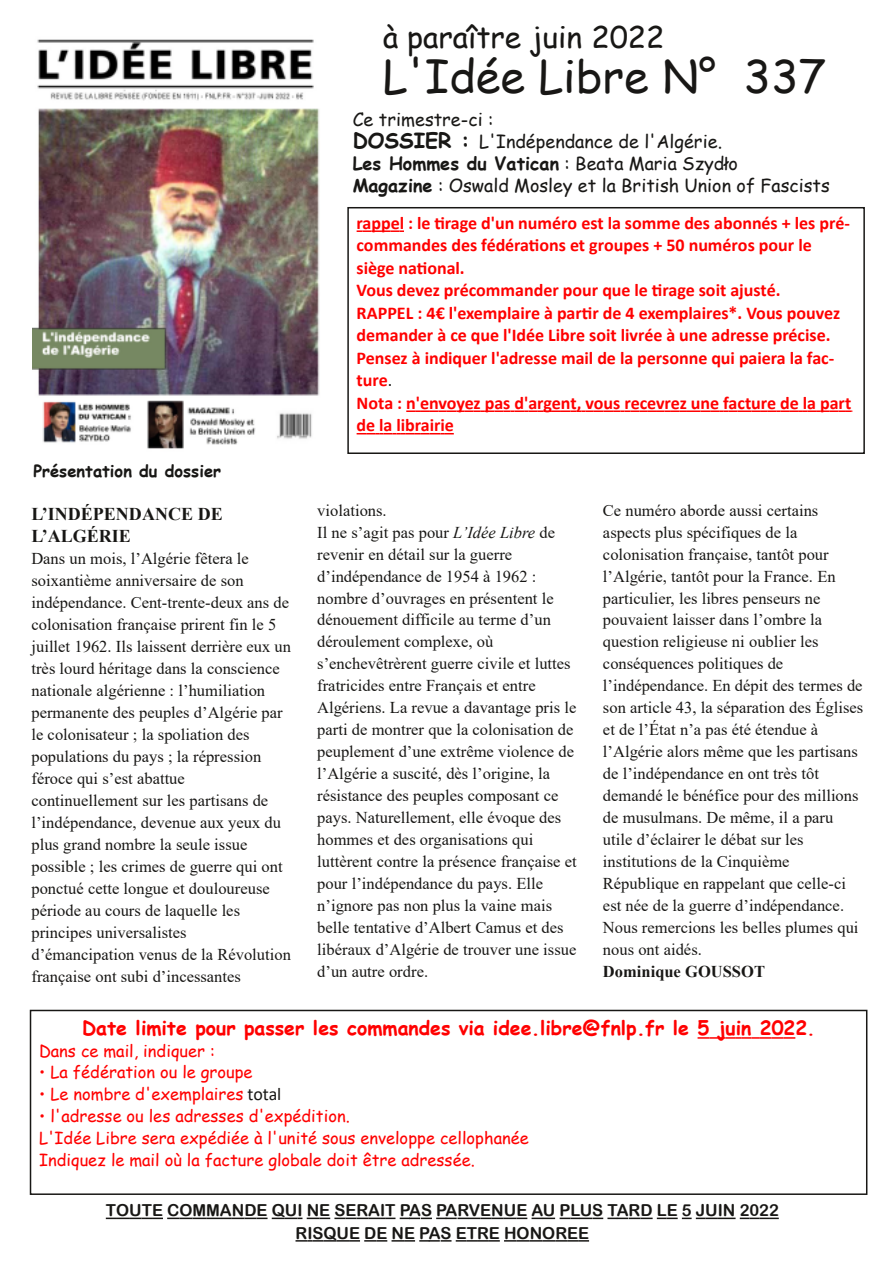
<style>
.page{position:relative;width:893px;height:1263px;background:#fff}
.page>*{position:absolute;margin:0;border:0;box-sizing:border-box;transform-origin:0 0}
.t1{font:45px "Comic Sans MS";color:#181715}
.t2{font:30px "Comic Sans MS";color:#181715}
.t3{font:700 19.5px "Comic Sans MS";color:#f00}
.t4{font:700 18px/22.5px "Calibri";letter-spacing:-.005em;color:#f00}
.t5{font:18px/21.9px "Comic Sans MS";color:#181715}
.t6{font:700 18px/21.9px "Times New Roman";letter-spacing:.005em;color:#181715}
.t7{font:16.5px/21.9px "Times New Roman";color:#181715}
.t8{font:16.5px/21.9px "Comic Sans MS";color:#f00}
.t9{font:16.5px/22.5px "Arial Rounded MT Bold";color:#181715;text-align:center}
.t10{font:700 16.5px "Comic Sans MS";color:#181715}
.t11{font:700 16.5px "Times New Roman";color:#181715}
.s1{font-weight:700;font-size:21px}
.s2{font-weight:700}
.s3{font-weight:400;color:#181715}
.s4{font-style:italic}
.s5{font-size:18px}
.s6{font-family:"Calibri";font-size:18px;color:#181715}
</style>
<div class="page">
<img style="left:32px;top:39px;width:288px;height:410px">
<svg style="left:357px;top:230px;width:47px;height:2px"></svg>
<svg style="left:406px;top:410px;width:446px;height:2px"></svg>
<svg style="left:357px;top:433px;width:97px;height:1px"></svg>
<div style="left:347px;top:207px;width:518px;height:247px;border:2px solid #181715"></div>
<svg style="left:698px;top:1037px;width:97px;height:2px"></svg>
<div style="left:30px;top:1010px;width:837px;height:185px;border:2px solid #181715"></div>
<svg style="left:106px;top:1217px;width:673px;height:2px"></svg>
<svg style="left:295px;top:1240px;width:294px;height:1px"></svg>
<p class="t10" style="left:33px;top:459px;width:189px">Présentation du dossier</p>
<p class="t6" style="left:31px;top:503px;width:193px">L’INDÉPENDANCE DE<br>L’ALGÉRIE</p>
<p class="t7" style="left:31px;top:547px;width:261px">Dans un mois, l’Algérie fêtera le soixantième anniversaire de son indépendance. Cent-trente-deux ans de colonisation française prirent fin le 5 juillet 1962. Ils laissent derrière eux un très lourd héritage dans la conscience nationale algérienne : l’humiliation permanente des peuples d’Algérie par le colonisateur ; la spoliation des populations du pays ; la répression féroce qui s’est abattue continuellement sur les partisans de l’indépendance, devenue aux yeux du plus grand nombre la seule issue possible ; les crimes de guerre qui ont ponctué cette longue et douloureuse période au cours de laquelle les principes universalistes d’émancipation venus de la Révolution française ont subi d’incessantes</p>
<h2 class="t2" style="left:383px;top:15px;width:283px">à paraître juin 2022</h2>
<h1 class="t1" style="left:383px;top:44px;width:445px">L'Idée Libre N° 337</h1>
<p class="t5" style="left:353px;top:108px;width:479px">Ce trimestre-ci :<br><span class="s1">DOSSIER :</span> L'Indépendance de l'Algérie.<br><span class="s2">Les Hommes du Vatican</span> : Beata Maria Szydło<br><span class="s2">Magazine</span> : Oswald Mosley et la British Union of Fascists</p>
<p class="t4" style="left:357px;top:213px;width:496px">rappel : le tirage d'un numéro est la somme des abonnés + les pré‐ commandes des fédérations et groupes + 50 numéros pour le siège national.<br>Vous devez précommander pour que le tirage soit ajusté.<br>RAPPEL : 4€ l'exemplaire à partir de 4 exemplaires*. Vous pouvez demander à ce que l'Idée Libre soit livrée à une adresse précise.<br>Pensez à indiquer l'adresse mail de la personne qui paiera la fac‐ ture<span class="s3">.<br></span>Nota : n'envoyez pas d'argent, vous recevrez une facture de la part de la librairie</p>
<p class="t7" style="left:317px;top:499px;width:261px">violations.<br>Il ne s’agit pas pour <span class="s4">L’Idée Libre</span> de revenir en détail sur la guerre d’indépendance de 1954 à 1962 : nombre d’ouvrages en présentent le dénouement difficile au terme d’un déroulement complexe, où s’enchevêtrèrent guerre civile et luttes fratricides entre Français et entre Algériens. La revue a davantage pris le parti de montrer que la colonisation de peuplement d’une extrême violence de l’Algérie a suscité, dès l’origine, la résistance des peuples composant ce pays. Naturellement, elle évoque des hommes et des organisations qui luttèrent contre la présence française et pour l’indépendance du pays. Elle n’ignore pas non plus la vaine mais belle tentative d’Albert Camus et des libéraux d’Algérie de trouver une issue d’un autre ordre.</p>
<p class="t7" style="left:603px;top:499px;width:262px">Ce numéro aborde aussi certains aspects plus spécifiques de la colonisation française, tantôt pour l’Algérie, tantôt pour la France. En particulier, les libres penseurs ne pouvaient laisser dans l’ombre la question religieuse ni oublier les conséquences politiques de l’indépendance. En dépit des termes de son article 43, la séparation des Églises et de l’État n’a pas été étendue à l’Algérie alors même que les partisans de l’indépendance en ont très tôt demandé le bénéfice pour des millions de musulmans. De même, il a paru utile d’éclairer le débat sur les institutions de la Cinquième République en rappelant que celle-ci est née de la guerre d’indépendance.<br>Nous remercions les belles plumes qui nous ont aidés.</p>
<p class="t11" style="left:603px;top:962px;width:164px">Dominique GOUSSOT</p>
<p class="t3" style="left:82px;top:1013px;width:734px">Date limite pour passer les commandes via idee.libre@fnlp.fr le 5 juin 2022<span class="s5">.</span></p>
<p class="t8" style="left:39px;top:1039px;width:177px">Dans ce mail, indiquer :</p>
<p class="t8" style="left:39px;top:1061px;width:215px">• La fédération ou le groupe</p>
<p class="t8" style="left:39px;top:1083px;width:244px">• Le nombre d'exemplaires <span class="s6">total</span></p>
<p class="t8" style="left:39px;top:1105px;width:491px">• l'adresse ou les adresses d'expédition.<br>L'Idée Libre sera expédiée à l'unité sous enveloppe cellophanée<br>Indiquez le mail où la facture globale doit être adressée.</p>
<p class="t9" style="left:106px;top:1199px;width:674px">TOUTE COMMANDE QUI NE SERAIT PAS PARVENUE AU PLUS TARD LE 5 JUIN 2022<br>RISQUE DE NE PAS ETRE HONOREE</p>
</div>
